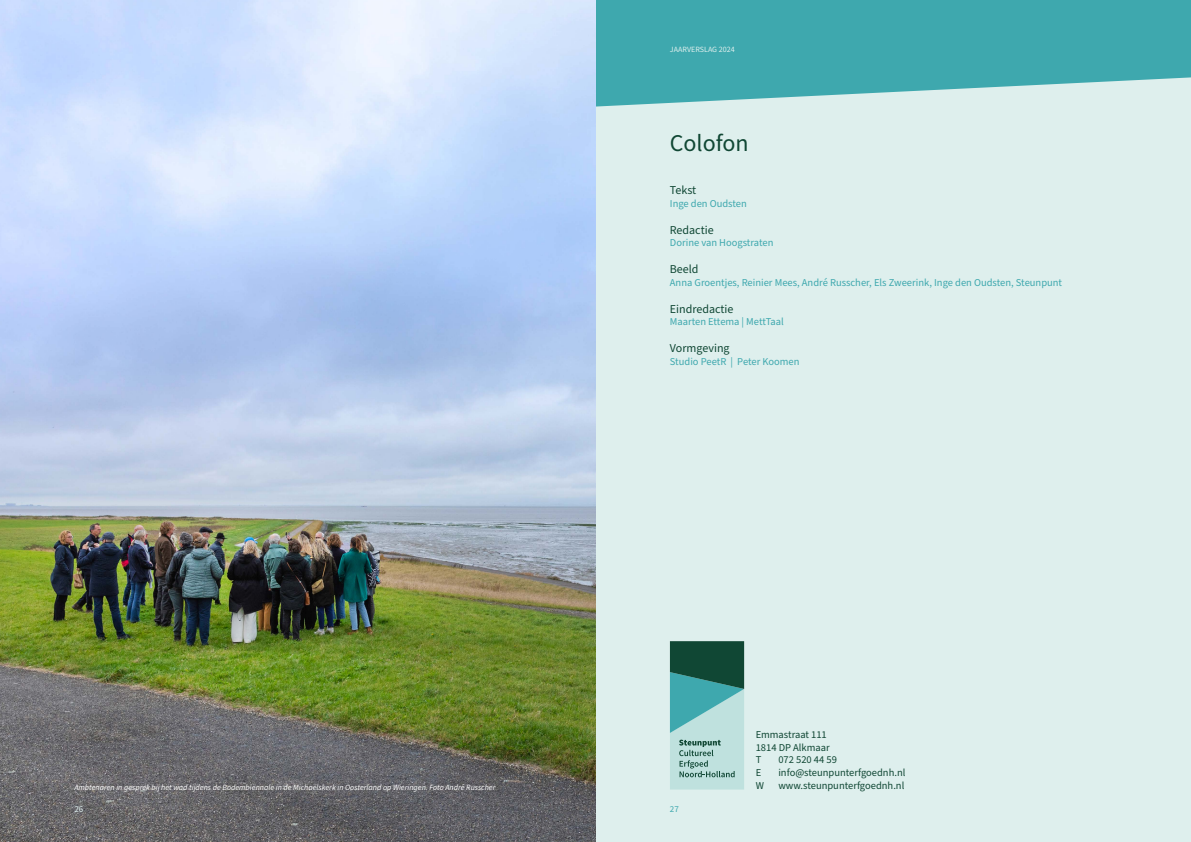
<style>
.page{position:relative;width:1191px;height:842px;background:#fff}
.page>*{position:absolute;margin:0;border:0;box-sizing:border-box;transform-origin:0 0}
.t1{font:24px "Source Sans Pro";color:#104734}
.t2{font:12px "Source Sans Pro";color:#104734}
.t3{font:10.5px "Source Sans Pro";color:#3ea8ae}
.t4{font:10.5px/12.6px "Source Sans Pro";color:#104734}
.t5{font:9px "Source Sans Pro";color:#deefed}
.t6{font:9px "Source Sans Pro";color:#3ea8ae}
.t7{font:italic 8px "Source Sans Pro";color:#fff}
.t8{font:8px "Source Sans Pro";color:#deefed}
</style>
<div class="page">
<div style="left:595px;top:0;width:596px;height:842px;background:#3ea8ae"></div>
<div style="left:595px;top:77px;width:596px;height:765px;background:#deefed"></div>
<svg style="left:670px;top:641px;width:74px;height:148px"></svg>
<img style="left:0;top:0;width:595px;height:842px">
<p class="t8" style="left:670px;top:44px;width:66px">JAARVERSLAG 2024</p>
<h1 class="t1" style="left:670px;top:127px;width:80px">Colofon</h1>
<p class="t2" style="left:670px;top:182px;width:28px">Tekst</p>
<p class="t3" style="left:670px;top:196px;width:78px">Inge den Oudsten</p>
<p class="t2" style="left:670px;top:222px;width:45px">Redactie</p>
<p class="t3" style="left:670px;top:236px;width:105px">Dorine van Hoogstraten</p>
<p class="t2" style="left:670px;top:261px;width:30px">Beeld</p>
<p class="t3" style="left:670px;top:275px;width:394px">Anna Groentjes, Reinier Mees, André Russcher, Els Zweerink, Inge den Oudsten, Steunpunt</p>
<p class="t2" style="left:670px;top:301px;width:65px">Eindredactie</p>
<p class="t3" style="left:670px;top:315px;width:115px">Maarten Ettema | MettTaal</p>
<p class="t2" style="left:670px;top:340px;width:61px">Vormgeving</p>
<p class="t3" style="left:670px;top:354px;width:131px">Studio PeetR | Peter Koomen</p>
<p class="t4" style="left:755px;top:729px;width:76px">Emmastraat 111<br>1814 DP Alkmaar<br>T</p>
<p class="t4" style="left:778px;top:754px;width:60px">072 520 44 59</p>
<p class="t4" style="left:755px;top:766px;width:7px">E</p>
<p class="t4" style="left:778px;top:766px;width:128px">info@steunpunterfgoednh.nl</p>
<p class="t7" style="left:74px;top:781px;width:422px">Ambtenaren in gesprek bij het wad tijdens de Bodembiënnale in de Michaëlskerk in Oosterland op Wieringen. Foto André Russcher</p>
<p class="t4" style="left:755px;top:779px;width:10px">W</p>
<p class="t4" style="left:778px;top:779px;width:127px">www.steunpunterfgoednh.nl</p>
<p class="t5" style="left:74px;top:803px;width:10px">26</p>
<p class="t6" style="left:670px;top:803px;width:10px">27</p>
</div>
